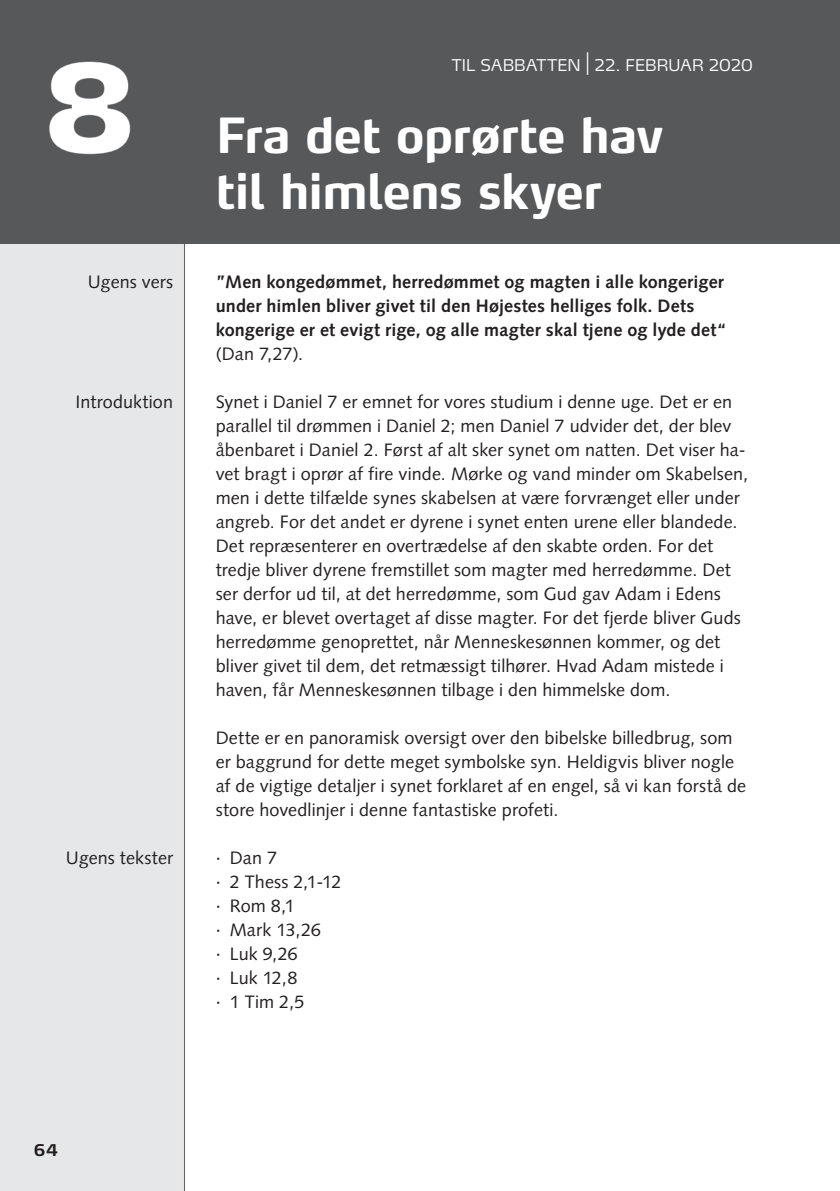
<style>
.page{position:relative;width:840px;height:1191px;background:#fff}
.page>*{position:absolute;margin:0;border:0;box-sizing:border-box;transform-origin:0 0}
.t1{font:900 120px "Max LF";color:#fff}
.t2{font:700 48px/56px "Max LF";letter-spacing:-.015em;color:#fff}
.t3{font:18px/24px "Syntax LT Std";letter-spacing:.005em;color:#231f20}
.t4{font:700 18px/24px "Syntax LT Std";letter-spacing:.01em;color:#231f20}
.t5{font:300 16px "Max LF";letter-spacing:.01em;color:#fff}
.t6{font:700 16px "Max LF";color:#231f20}
.s1{font-size:24px}
</style>
<div class="page">
<div style="left:0;top:0;width:184px;height:1191px;background:#e6e7e9"></div>
<hr style="left:184px;top:0;width:1px;height:1191px;background:#636366">
<div style="left:0;top:0;width:839px;height:244px;background:#57585a"></div>
<svg style="left:49px;top:61px;width:82px;height:94px"></svg>
<h1 class="t1" style="left:42px;top:33px;width:96px">8</h1>
<p class="t3" style="left:88px;top:270px;width:87px">Ugens vers</p>
<p class="t3" style="left:75px;top:390px;width:99px">Introduktion</p>
<p class="t3" style="left:66px;top:846px;width:109px">Ugens tekster</p>
<p class="t5" style="left:451px;top:55px;width:302px">TIL SABBATTEN <span class="s1">|</span> 22. FEBRUAR 2020</p>
<h2 class="t2" style="left:215px;top:106px;width:449px">Fra det oprørte hav til himlens skyer</h2>
<p class="t4" style="left:215px;top:270px;width:512px">”Men kongedømmet, herredømmet og magten i alle kongeriger under himlen bliver givet til den Højestes helliges folk. Dets kongerige er et evigt rige, og alle magter skal tjene og lyde det“</p>
<p class="t3" style="left:215px;top:342px;width:89px">(Dan 7,27).</p>
<p class="t3" style="left:215px;top:390px;width:533px">Synet i Daniel 7 er emnet for vores studium i denne uge. Det er en parallel til drømmen i Daniel 2; men Daniel 7 udvider det, der blev åbenbaret i Daniel 2. Først af alt sker synet om natten. Det viser ha&shy;vet bragt i oprør af fire vinde. Mørke og vand minder om Skabelsen, men i dette tilfælde synes skabelsen at være forvrænget eller under angreb. For det andet er dyrene i synet enten urene eller blandede.<br>Det repræsenterer en overtrædelse af den skabte orden. For det tredje bliver dyrene fremstillet som magter med herredømme. Det ser derfor ud til, at det herredømme, som Gud gav Adam i Edens have, er blevet overtaget af disse magter. For det fjerde bliver Guds herredømme genoprettet, når Menneskesønnen kommer, og det bliver givet til dem, det retmæssigt tilhører. Hvad Adam mistede i haven, får Menneskesønnen tilbage i den himmelske dom.</p>
<p class="t3" style="left:215px;top:726px;width:532px">Dette er en panoramisk oversigt over den bibelske billedbrug, som er baggrund for dette meget symbolske syn. Heldigvis bliver nogle af de vigtige detaljer i synet forklaret af en engel, så vi kan forstå de store hovedlinjer i denne fantastiske profeti.</p>
<p class="t3" style="left:215px;top:846px;width:127px">· Dan 7<br>· 2 Thess 2,1-12 · Rom 8,1<br>· Mark 13,26<br>· Luk 9,26<br>· Luk 12,8<br>· 1 Tim 2,5</p>
<p class="t6" style="left:34px;top:1140px;width:26px">64</p>
</div>
